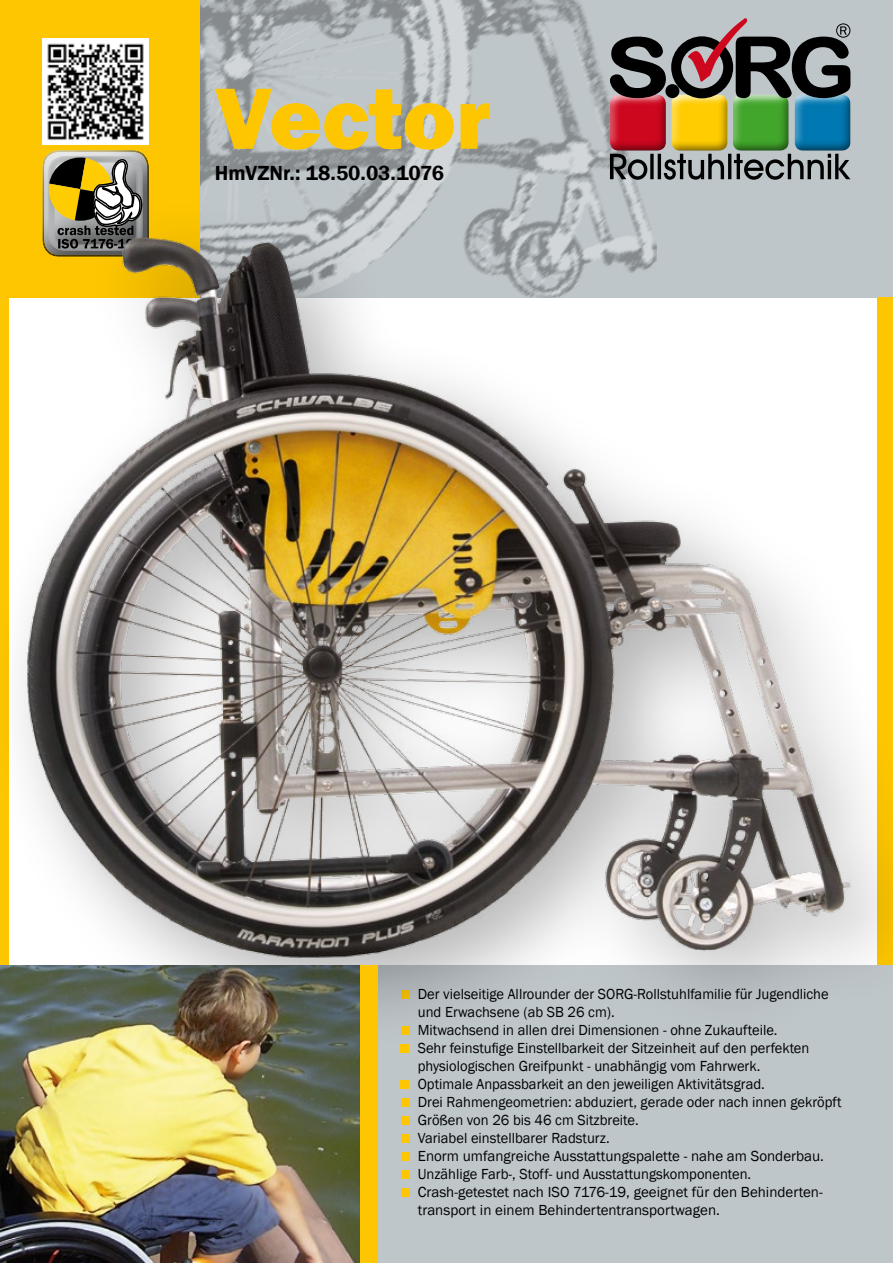
<style>
.page{position:relative;width:893px;height:1263px;background:#fff}
.page>*{position:absolute;margin:0;border:0;box-sizing:border-box;transform-origin:0 0}
.t1{font:800 90px "Franklin Gothic";color:#fdc600}
.t2{font:600 21px "Franklin Gothic";color:#000}
.t3{font:15px/18px "Franklin Gothic";color:#000}
</style>
<div class="page">
<div style="left:0;top:965px;width:893px;height:298px;background:#bfc6ca"></div>
<div style="left:0;top:0;width:893px;height:298px;background:#bfc6ca"></div>
<img style="left:200px;top:0;width:454px;height:196px">
<img style="left:0;top:1054px;width:360px;height:209px">
<div style="left:0;top:0;width:200px;height:298px;background:#fdc600"></div>
<div style="left:401px;top:1081px;width:8px;height:8px;background:#fdc600"></div>
<div style="left:401px;top:1099px;width:8px;height:8px;background:#fdc600"></div>
<div style="left:401px;top:1117px;width:8px;height:8px;background:#fdc600"></div>
<div style="left:401px;top:1135px;width:8px;height:8px;background:#fdc600"></div>
<div style="left:401px;top:1153px;width:8px;height:8px;background:#fdc600"></div>
<div style="left:401px;top:1171px;width:8px;height:8px;background:#fdc600"></div>
<div style="left:401px;top:1189px;width:8px;height:8px;background:#fdc600"></div>
<svg style="left:598px;top:83px;width:11px;height:68px"></svg>
<div style="left:602px;top:91px;width:75px;height:61px;background:#000;opacity:.5"></div>
<svg style="left:659px;top:100px;width:5px;height:51px"></svg>
<div style="left:664px;top:91px;width:75px;height:61px;background:#000;opacity:.5"></div>
<svg style="left:721px;top:100px;width:4px;height:51px"></svg>
<div style="left:725px;top:91px;width:76px;height:61px;background:#000;opacity:.5"></div>
<svg style="left:782px;top:100px;width:5px;height:51px"></svg>
<div style="left:787px;top:91px;width:75px;height:61px;background:#000;opacity:.5"></div>
<svg style="left:610px;top:154px;width:240px;height:26px"></svg>
<svg style="left:609px;top:18px;width:242px;height:82px"></svg>
<img style="left:43px;top:38px;width:106px;height:96px">
<svg style="left:43px;top:134px;width:106px;height:62px"></svg>
<div style="left:0;top:196px;width:893px;height:858px;background:#000;opacity:.3"></div>
<img style="left:17px;top:237px;width:834px;height:731px">
<div style="left:360px;top:965px;width:17px;height:298px;background:#fdc600"></div>
<h1 class="t1" style="left:215px;top:60px;width:277px">Vector</h1>
<h2 class="t2" style="left:215px;top:160px;width:231px">HmVZNr.: 18.50.03.1076</h2>
<p class="t3" style="left:418px;top:985px;width:425px">Der vielseitige Allrounder der SORG-Rollstuhlfamilie für Jugendliche und Erwachsene (ab SB 26 cm).<br>Mitwachsend in allen drei Dimensionen - ohne Zukaufteile.<br>Sehr feinstufige Einstellbarkeit der Sitzeinheit auf den perfekten physiologischen Greifpunkt - unabhängig vom Fahrwerk.<br>Optimale Anpassbarkeit an den jeweiligen Aktivitätsgrad.<br>Drei Rahmengeometrien: abduziert, gerade oder nach innen gekröpft Größen von 26 bis 46 cm Sitzbreite.<br>Variabel einstellbarer Radsturz.<br>Enorm umfangreiche Ausstattungspalette - nahe am Sonderbau.<br>Unzählige Farb-, Stoff- und Ausstattungskomponenten.<br>Crash-getestet nach ISO 7176-19, geeignet für den Behinderten&shy;transport in einem Behindertentransportwagen.</p>
</div>
